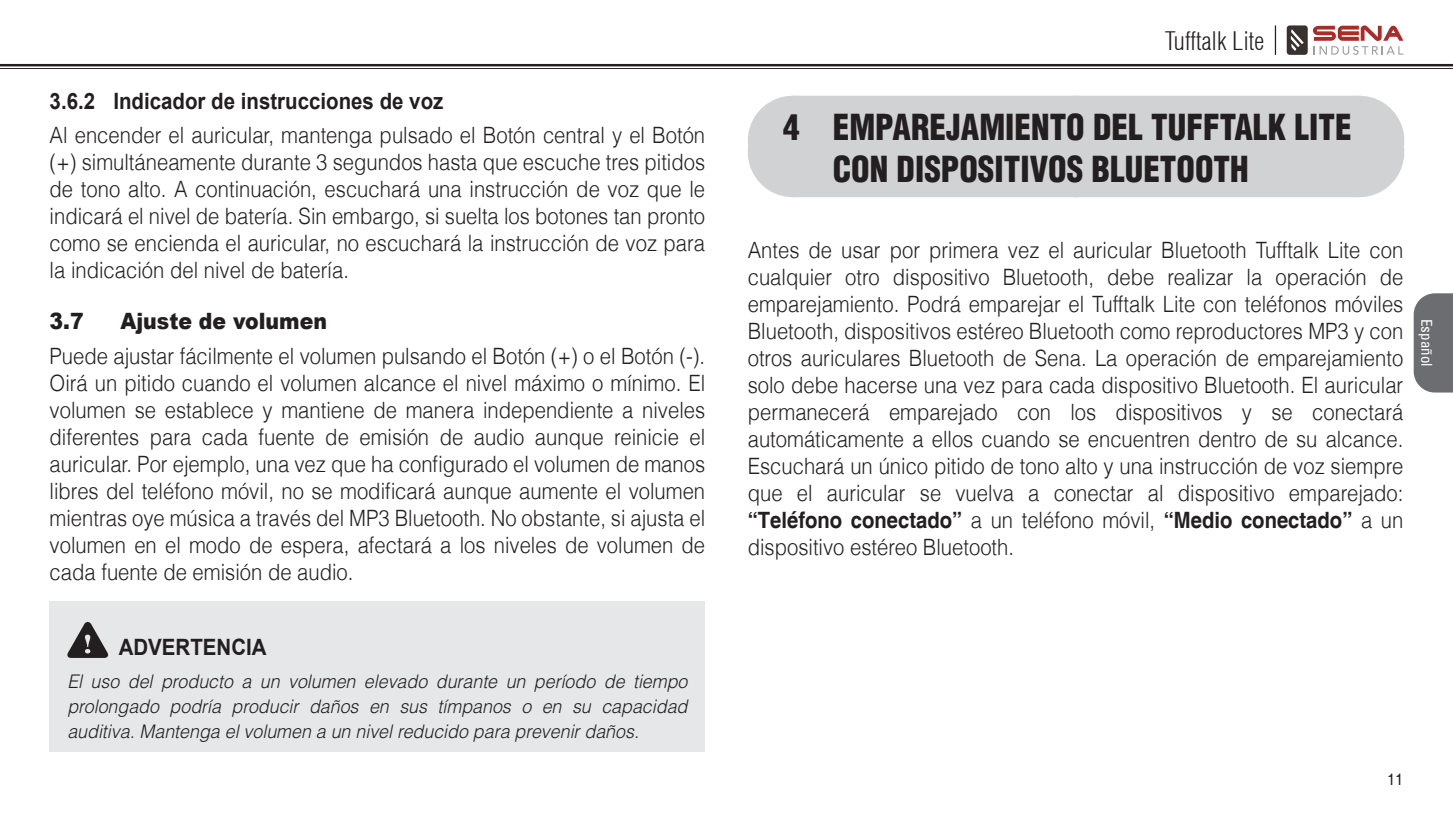
<style>
.page{position:relative;width:1453px;height:815px;background:#fff}
.page>*{position:absolute;margin:0;border:0;box-sizing:border-box;transform-origin:0 0}
.t1{font:900 condensed 35px/42px "Helvetica";color:#231f20;scale:.95 1}
.t2{font:300 condensed 25px "Helvetica";color:#231f20}
.t3{font:300 22.5px/27px "Helvetica LT";color:#231f20;text-align:justify;scale:.9 1}
.t4{font:700 22.5px "Helvetica";color:#231f20;scale:.9 1}
.t5{font:700 22.5px "Arial";color:#231f20;scale:.91 1}
.t6{font:900 22.5px "Arial";color:#231f20;scale:.91 1}
.t7{font:italic 300 18.75px/25px "Helvetica";color:#231f20;text-align:justify;scale:.95 1}
.t8{font:16.25px "Helvetica";color:#231f20;scale:.9 1}
.t9{font:condensed 15px "Univers";color:#fff}
.s1{font-family:"Helvetica LT";font-weight:300}
</style>
<div class="page">
<svg style="left:0;top:66px;width:1453px;height:1px"></svg>
<hr style="left:0;top:64px;width:1453px;height:2px;background:#231f20">
<hr style="left:0;top:68px;width:1453px;height:1px;background:#231f20">
<svg style="left:1287px;top:25px;width:116px;height:30px"></svg>
<hr style="left:1275px;top:25px;width:1px;height:30px;background:#231f20">
<svg style="left:1413px;top:293px;width:40px;height:100px;background:#76777a"></svg>
<div style="left:50px;top:601px;width:655px;height:151px;background:#e6e7e9"></div>
<svg style="left:67px;top:622px;width:41px;height:36px"></svg>
<div style="left:793px;top:96px;width:565px;height:90px;background:#d1d2d4"></div>
<hr style="left:1358px;top:96px;width:1px;height:90px;background:#d1d2d4">
<div style="left:793px;top:107px;width:565px;height:90px;background:#d1d2d4"></div>
<hr style="left:1358px;top:107px;width:1px;height:90px;background:#d1d2d4">
<p class="t5" style="left:50px;top:86px;width:434px">3.6.2 Indicador de instrucciones de voz</p>
<p class="t3" style="left:50px;top:121px;width:730px">Al encender el auricular, mantenga pulsado el Botón central y el Botón (+) simultáneamente durante 3 segundos hasta que escuche tres pitidos de tono alto. A continuación, escuchará una instrucción de voz que le indicará el nivel de batería. Sin embargo, si suelta los botones tan pronto como se encienda el auricular, no escuchará la instrucción de voz para la indicación del nivel de batería.</p>
<p class="t6" style="left:50px;top:305px;width:39px">3.7</p>
<p class="t6" style="left:120px;top:305px;width:228px">Ajuste de volumen</p>
<p class="t3" style="left:50px;top:342px;width:730px">Puede ajustar fácilmente el volumen pulsando el Botón (+) o el Botón (-).<br>Oirá un pitido cuando el volumen alcance el nivel máximo o mínimo. El volumen se establece y mantiene de manera independiente a niveles diferentes para cada fuente de emisión de audio aunque reinicie el auricular. Por ejemplo, una vez que ha configurado el volumen de manos libres del teléfono móvil, no se modificará aunque aumente el volumen mientras oye música a través del MP3 Bluetooth. No obstante, si ajusta el volumen en el modo de espera, afectará a los niveles de volumen de cada fuente de emisión de audio.</p>
<p class="t5" style="left:119px;top:633px;width:164px">ADVERTENCIA</p>
<p class="t7" style="left:67px;top:668px;width:654px">El uso del producto a un volumen elevado durante un período de tiempo prolongado podría producir daños en sus tímpanos o en su capacidad auditiva. Mantenga el volumen a un nivel reducido para prevenir daños.</p>
<p class="t2" style="left:1165px;top:25px;width:101px">Tufftalk Lite</p>
<h1 class="t1" style="left:833px;top:106px;width:548px;text-indent:-50px">4 EMPAREJAMIENTO DEL TUFFTALK LITE<br>CON DISPOSITIVOS BLUETOOTH</h1>
<p class="t3" style="left:748px;top:237px;width:730px">Antes de usar por primera vez el auricular Bluetooth Tufftalk Lite con cualquier otro dispositivo Bluetooth, debe realizar la operación de emparejamiento. Podrá emparejar el Tufftalk Lite con teléfonos móviles Bluetooth, dispositivos estéreo Bluetooth como reproductores MP3 y con otros auriculares Bluetooth de Sena. La operación de emparejamiento solo debe hacerse una vez para cada dispositivo Bluetooth. El auricular permanecerá emparejado con los dispositivos y se conectará automáticamente a ellos cuando se encuentren dentro de su alcance.<br>Escuchará un único pitido de tono alto y una instrucción de voz siempre que el auricular se vuelva a conectar al dispositivo emparejado:</p>
<p class="t4" style="left:748px;top:507px;width:730px">“Teléfono conectado” <span class="s1">a un teléfono móvil,</span> “Medio conectado” <span class="s1">a un</span></p>
<p class="t3" style="left:748px;top:534px;width:297px">dispositivo estéreo Bluetooth.</p>
<p class="t9" style="left:1436px;top:319px;width:49px;rotate:90deg">Español</p>
<p class="t8" style="left:1387px;top:770px;width:20px">11</p>
</div>
